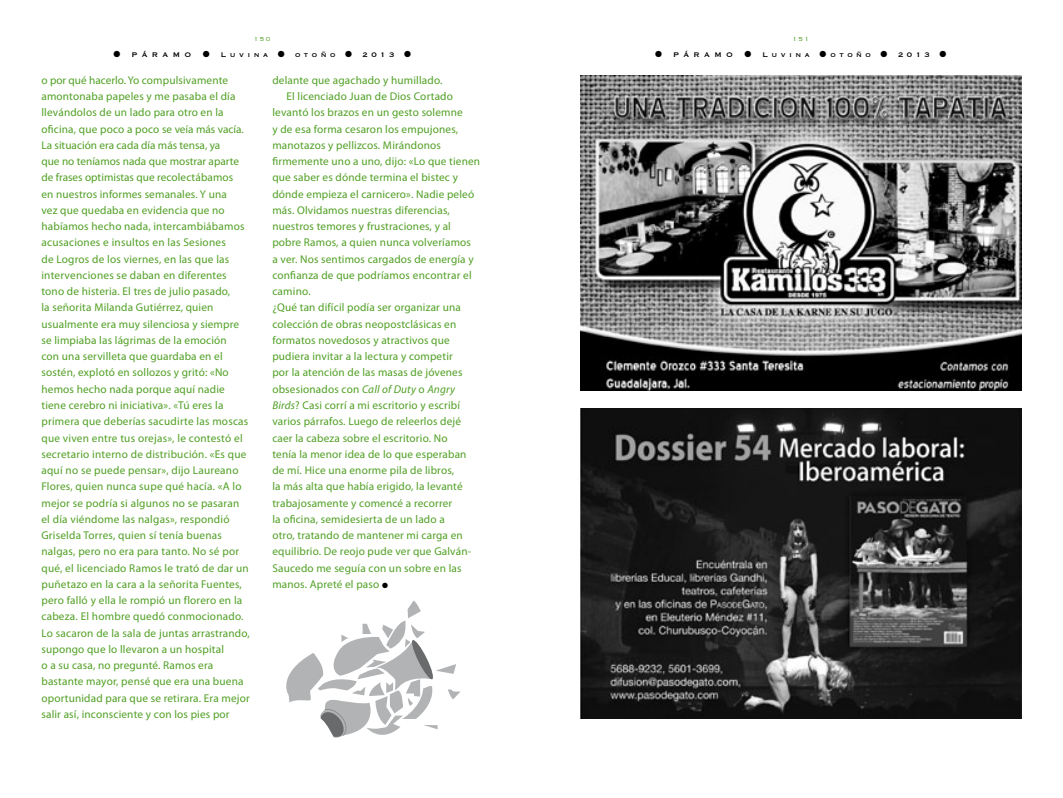
<style>
.page{position:relative;width:1063px;height:798px;background:#fff}
.page>*{position:absolute;margin:0;border:0;box-sizing:border-box;transform-origin:0 0}
.t1{font:11.25px/16.2px "Myriad Pro";letter-spacing:.015em;color:#51a025}
.t2{font:8.75px "Copperplate";letter-spacing:.4em;color:#000}
.t3{font:300 7.5px "Copperplate";letter-spacing:.2em;color:#51a025}
.s1{font-style:italic}
.s2{color:#000}
</style>
<div class="page">
<img style="left:580px;top:408px;width:442px;height:310px">
<img style="left:580px;top:75px;width:442px;height:315px">
<svg style="left:286px;top:600px;width:175px;height:138px"></svg>
<p class="t3" style="left:254px;top:34px;width:18px">150</p>
<p class="t2" style="left:113px;top:49px;width:79px">● Páramo</p>
<p class="t2" style="left:203px;top:49px;width:210px">● Luvina ● otoño ● 2013 ●</p>
<p class="t1" style="left:272px;top:72px;width:172px">delante que agachado y humillado.</p>
<p class="t1" style="left:287px;top:88px;width:168px">El licenciado Juan de Dios Cortado</p>
<p class="t1" style="left:272px;top:105px;width:192px">levantó los brazos en un gesto solemne</p>
<p class="t1" style="left:272px;top:121px;width:187px">y de esa forma cesaron los empujones,</p>
<p class="t1" style="left:272px;top:137px;width:170px">manotazos y pellizcos. Mirándonos</p>
<p class="t1" style="left:272px;top:153px;width:209px">firmemente uno a uno, dijo: «Lo que tienen</p>
<p class="t1" style="left:272px;top:170px;width:187px">que saber es dónde termina el bistec y</p>
<p class="t1" style="left:272px;top:186px;width:203px">dónde empieza el carnicero». Nadie peleó</p>
<p class="t1" style="left:272px;top:202px;width:179px">más. Olvidamos nuestras diferencias,</p>
<p class="t1" style="left:272px;top:218px;width:180px">nuestros temores y frustraciones, y al</p>
<p class="t1" style="left:272px;top:235px;width:200px">pobre Ramos, a quien nunca volveríamos</p>
<p class="t1" style="left:272px;top:251px;width:203px">a ver. Nos sentimos cargados de energía y</p>
<p class="t1" style="left:272px;top:267px;width:201px">confianza de que podríamos encontrar el</p>
<p class="t1" style="left:272px;top:283px;width:40px">camino.</p>
<p class="t1" style="left:272px;top:299px;width:190px">¿Qué tan difícil podía ser organizar una</p>
<p class="t1" style="left:272px;top:316px;width:185px">colección de obras neopostclásicas en</p>
<p class="t1" style="left:272px;top:332px;width:179px">formatos novedosos y atractivos que</p>
<p class="t1" style="left:272px;top:348px;width:182px">pudiera invitar a la lectura y competir</p>
<p class="t1" style="left:272px;top:364px;width:192px">por la atención de las masas de jóvenes</p>
<p class="t1" style="left:272px;top:381px;width:184px">obsesionados con <span class="s1">Call of Duty</span> o <span class="s1">Angry</span></p>
<p class="t1" style="left:272px;top:397px;width:189px"><span class="s1">Birds</span>? Casi corrí a mi escritorio y escribí</p>
<p class="t1" style="left:272px;top:413px;width:190px">varios párrafos. Luego de releerlos dejé</p>
<p class="t1" style="left:272px;top:429px;width:177px">caer la cabeza sobre el escritorio. No</p>
<p class="t1" style="left:272px;top:446px;width:196px">tenía la menor idea de lo que esperaban</p>
<p class="t1" style="left:272px;top:462px;width:183px">de mí. Hice una enorme pila de libros,</p>
<p class="t1" style="left:272px;top:478px;width:192px">la más alta que había erigido, la levanté</p>
<p class="t1" style="left:272px;top:494px;width:181px">trabajosamente y comencé a recorrer</p>
<p class="t1" style="left:272px;top:511px;width:174px">la oficina, semidesierta de un lado a</p>
<p class="t1" style="left:272px;top:527px;width:192px">otro, tratando de mantener mi carga en</p>
<p class="t1" style="left:272px;top:543px;width:200px">equilibrio. De reojo pude ver que Galván-</p>
<p class="t1" style="left:272px;top:559px;width:191px">Saucedo me seguía con un sobre en las</p>
<p class="t1" style="left:272px;top:576px;width:117px">manos. Apreté el paso <span class="s2">●</span></p>
<p class="t1" style="left:41px;top:72px;width:210px">o por qué hacerlo. Yo compulsivamente amontonaba papeles y me pasaba el día llevándolos de un lado para otro en la oficina, que poco a poco se veía más vacía.<br>La situación era cada día más tensa, ya<br>que no teníamos nada que mostrar aparte de frases optimistas que recolectábamos<br>en nuestros informes semanales. Y una<br>vez que quedaba en evidencia que no habíamos hecho nada, intercambiábamos acusaciones e insultos en las Sesiones<br>de Logros de los viernes, en las que las intervenciones se daban en diferentes tono de histeria. El tres de julio pasado,<br>la señorita Milanda Gutiérrez, quien usualmente era muy silenciosa y siempre se limpiaba las lágrimas de la emoción<br>con una servilleta que guardaba en el sostén, explotó en sollozos y gritó: «No hemos hecho nada porque aquí nadie tiene cerebro ni iniciativa». «Tú eres la primera que deberías sacudirte las moscas que viven entre tus orejas», le contestó el secretario interno de distribución. «Es que aquí no se puede pensar», dijo Laureano Flores, quien nunca supe qué hacía. «A lo mejor se podría si algunos no se pasaran el día viéndome las nalgas», respondió Griselda Torres, quien sí tenía buenas nalgas, pero no era para tanto. No sé por qué, el licenciado Ramos le trató de dar un puñetazo en la cara a la señorita Fuentes, pero falló y ella le rompió un florero en la cabeza. El hombre quedó conmocionado.<br>Lo sacaron de la sala de juntas arrastrando, supongo que lo llevaron a un hospital<br>o a su casa, no pregunté. Ramos era bastante mayor, pensé que era una buena oportunidad para que se retirara. Era mejor salir así, inconsciente y con los pies por</p>
<p class="t3" style="left:792px;top:34px;width:18px">151</p>
<p class="t2" style="left:655px;top:49px;width:79px">● Páramo</p>
<p class="t2" style="left:744px;top:49px;width:204px">● Luvina ●otoño ● 2013 ●</p>
</div>
